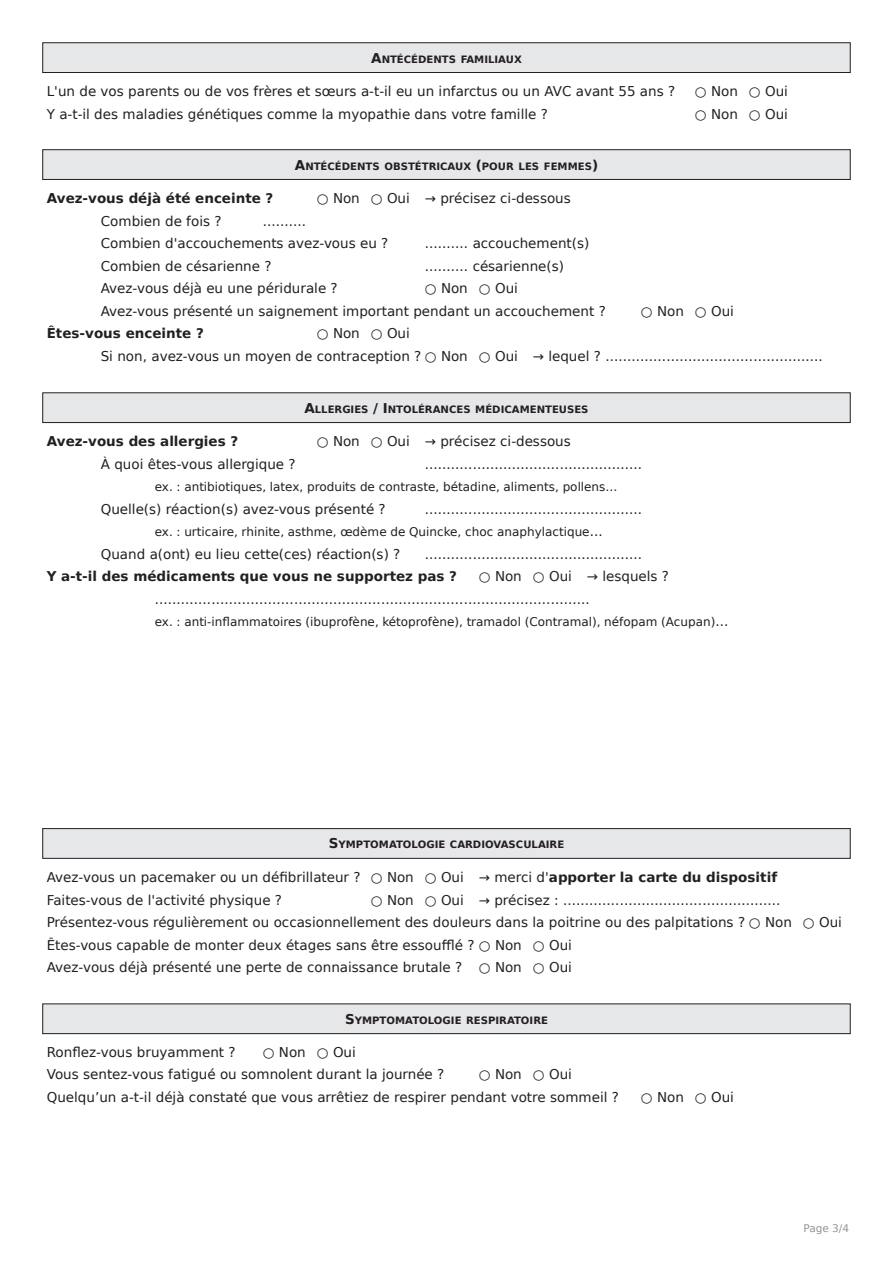
<style>
.page{position:relative;width:893px;height:1263px;background:#fff}
.page>*{position:absolute;margin:0;border:0;box-sizing:border-box;transform-origin:0 0}
.t1{font:13.5px/22.5px "DejaVu Sans";color:#231f20}
.t2{font:700 13.5px "DejaVu Sans";color:#231f20}
.t3{font:12px "DejaVu Sans";color:#231f20}
.t4{font:10.5px "DejaVu Sans";color:#939598}
.t5{font:700 10.2px "DejaVu Sans";letter-spacing:-.005em;color:#231f20}
.s1{font-size:13.5px}
.s2{font-weight:700}
</style>
<div class="page">
<div style="left:43px;top:43px;width:807px;height:29px;background:#e6e7e9"></div>
<div style="left:43px;top:43px;width:807px;height:30px;border:1px solid #231f20"></div>
<div style="left:43px;top:150px;width:807px;height:29px;background:#e6e7e9"></div>
<div style="left:43px;top:149px;width:807px;height:31px;border:1px solid #231f20"></div>
<div style="left:43px;top:393px;width:807px;height:30px;background:#e6e7e9"></div>
<div style="left:43px;top:393px;width:807px;height:30px;border:1px solid #231f20"></div>
<div style="left:43px;top:828px;width:807px;height:30px;background:#e6e7e9"></div>
<div style="left:43px;top:828px;width:807px;height:30px;border:1px solid #231f20"></div>
<div style="left:43px;top:1004px;width:807px;height:30px;background:#e6e7e9"></div>
<div style="left:43px;top:1004px;width:807px;height:30px;border:1px solid #231f20"></div>
<p class="t5" style="left:371px;top:54px;width:152px"><span class="s1">A</span>NTÉCÉDENTS FAMILIAUX</p>
<p class="t1" style="left:47px;top:80px;width:630px">L'un de vos parents ou de vos frères et sœurs a-t-il eu un infarctus ou un AVC avant 55 ans ?</p>
<p class="t1" style="left:695px;top:80px;width:95px">○ Non ○ Oui</p>
<p class="t1" style="left:47px;top:103px;width:503px">Y a-t-il des maladies génétiques comme la myopathie dans votre famille ?</p>
<p class="t1" style="left:695px;top:103px;width:95px">○ Non ○ Oui</p>
<p class="t5" style="left:295px;top:160px;width:305px"><span class="s1">A</span>NTÉCÉDENTS OBSTÉTRICAUX <span class="s1">(</span>POUR LES FEMMES<span class="s1">)</span></p>
<p class="t2" style="left:47px;top:191px;width:228px">Avez-vous déjà été enceinte ?</p>
<p class="t1" style="left:317px;top:187px;width:256px">○ Non ○ Oui → précisez ci-dessous</p>
<p class="t1" style="left:101px;top:210px;width:122px">Combien de fois ?</p>
<p class="t1" style="left:101px;top:210px;width:289px;text-indent:162px">..........<br>Combien d'accouchements avez-vous eu ?</p>
<p class="t1" style="left:425px;top:232px;width:166px">.......... accouchement(s)</p>
<p class="t1" style="left:101px;top:255px;width:172px">Combien de césarienne ?</p>
<p class="t1" style="left:425px;top:255px;width:141px">.......... césarienne(s)</p>
<p class="t1" style="left:101px;top:277px;width:238px">Avez-vous déjà eu une péridurale ?</p>
<p class="t1" style="left:101px;top:277px;width:507px;text-indent:324px">○ Non ○ Oui<br>Avez-vous présenté un saignement important pendant un accouchement ?</p>
<p class="t1" style="left:641px;top:300px;width:95px">○ Non ○ Oui</p>
<p class="t2" style="left:47px;top:326px;width:159px">Êtes-vous enceinte ?</p>
<p class="t1" style="left:101px;top:322px;width:724px;text-indent:216px">○ Non ○ Oui<br>Si non, avez-vous un moyen de contraception ? ○ Non ○ Oui → lequel ? ..................................................</p>
<p class="t5" style="left:304px;top:403px;width:286px"><span class="s1">A</span>LLERGIES <span class="s1">/ I</span>NTOLÉRANCES MÉDICAMENTEUSES</p>
<p class="t2" style="left:47px;top:434px;width:193px">Avez-vous des allergies ?</p>
<p class="t1" style="left:317px;top:430px;width:256px">○ Non ○ Oui → précisez ci-dessous</p>
<p class="t1" style="left:101px;top:453px;width:196px">À quoi êtes-vous allergique ?</p>
<p class="t1" style="left:425px;top:453px;width:219px">..................................................</p>
<p class="t3" style="left:155px;top:480px;width:464px">ex. : antibiotiques, latex, produits de contraste, bétadine, aliments, pollens…</p>
<p class="t1" style="left:101px;top:498px;width:286px">Quelle(s) réaction(s) avez-vous présenté ?</p>
<p class="t1" style="left:425px;top:498px;width:219px">..................................................</p>
<p class="t3" style="left:155px;top:525px;width:449px">ex. : urticaire, rhinite, asthme, œdème de Quincke, choc anaphylactique<span class="s1">...</span></p>
<p class="t1" style="left:101px;top:543px;width:301px">Quand a(ont) eu lieu cette(ces) réaction(s) ?</p>
<p class="t1" style="left:425px;top:543px;width:219px">..................................................</p>
<p class="t2" style="left:47px;top:569px;width:412px">Y a-t-il des médicaments que vous ne supportez pas ?</p>
<p class="t1" style="left:155px;top:565px;width:516px;text-indent:324px">○ Non ○ Oui → lesquels ? ....................................................................................................</p>
<p class="t3" style="left:155px;top:615px;width:575px">ex. : anti-inflammatoires (ibuprofène, kétoprofène), tramadol (Contramal), néfopam (Acupan)<span class="s1">...</span></p>
<p class="t5" style="left:329px;top:839px;width:237px"><span class="s1">S</span>YMPTOMATOLOGIE CARDIOVASCULAIRE</p>
<p class="t1" style="left:47px;top:866px;width:732px">Avez-vous un pacemaker ou un défibrillateur ? ○ Non ○ Oui → merci d'<span class="s2">apporter la carte du dispositif<br></span>Faites-vous de l'activité physique ?</p>
<p class="t1" style="left:47px;top:889px;width:797px;text-indent:324px">○ Non ○ Oui → précisez : ..................................................<br>Présentez-vous régulièrement ou occasionnellement des douleurs dans la poitrine ou des palpitations ? ○ Non ○ Oui Êtes-vous capable de monter deux étages sans être essoufflé ? ○ Non ○ Oui<br>Avez-vous déjà présenté une perte de connaissance brutale ? ○ Non ○ Oui</p>
<p class="t5" style="left:345px;top:1014px;width:205px"><span class="s1">S</span>YMPTOMATOLOGIE RESPIRATOIRE</p>
<p class="t1" style="left:47px;top:1041px;width:399px;text-indent:216px">○ Non ○ Oui<br>Vous sentez-vous fatigué ou somnolent durant la journée ?</p>
<p class="t1" style="left:47px;top:1041px;width:190px">Ronflez-vous bruyamment ?</p>
<p class="t1" style="left:47px;top:1063px;width:574px;text-indent:432px">○ Non ○ Oui<br>Quelqu’un a-t-il déjà constaté que vous arrêtiez de respirer pendant votre sommeil ?</p>
<p class="t1" style="left:641px;top:1086px;width:95px">○ Non ○ Oui</p>
<p class="t4" style="left:803px;top:1222px;width:47px">Page 3/4</p>
</div>
